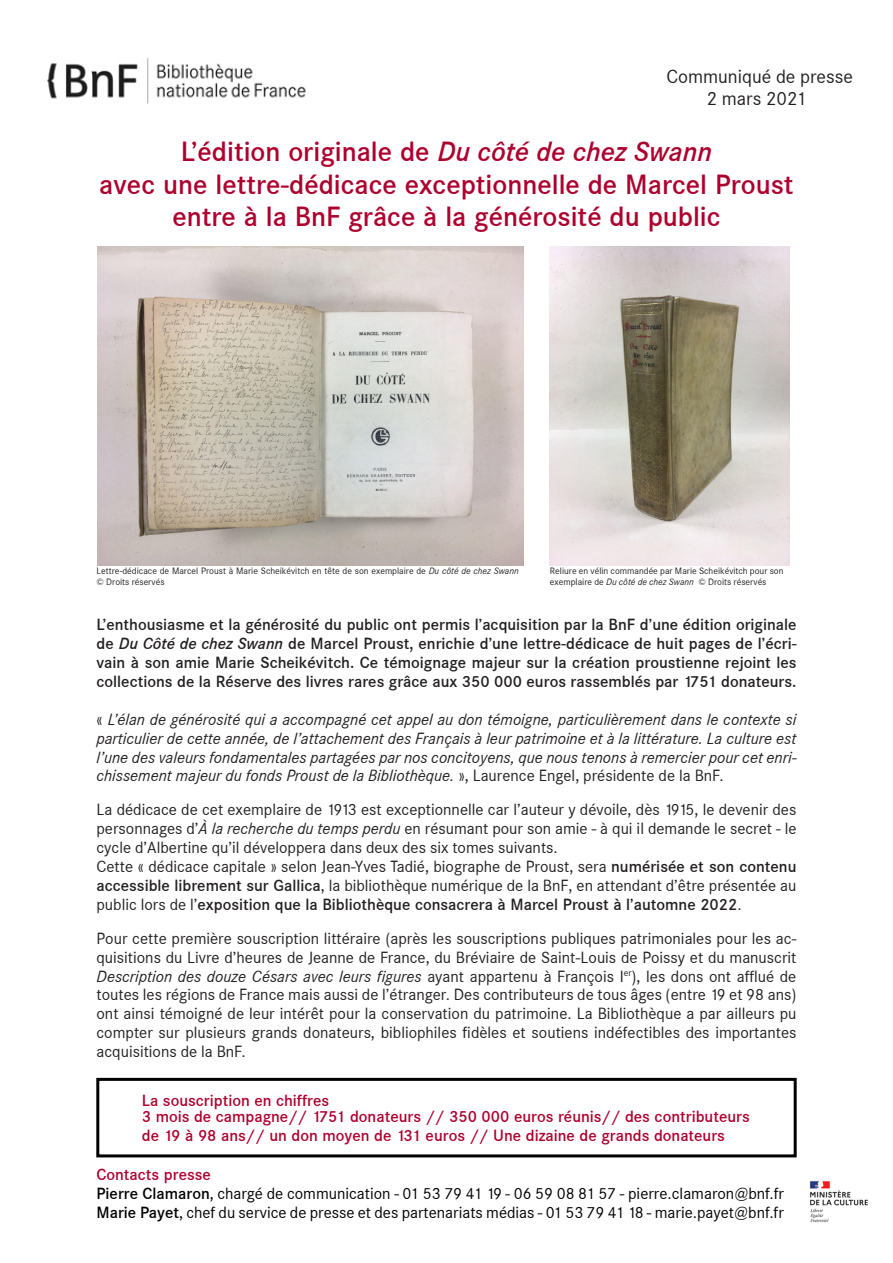
<style>
.page{position:relative;width:893px;height:1263px;background:#fff}
.page>*{position:absolute;margin:0;border:0;box-sizing:border-box;transform-origin:0 0}
.t1{font:500 27px "Corporate SBQ";color:#ad002e}
.t2{font:18.6px "Corporate SBQ";color:#231f20}
.t3{font:15.75px/18.9px "Corporate SBQ";color:#231f20;text-align:justify}
.t4{font:italic 15.75px/18.9px "Corporate SBQ";color:#231f20;text-align:justify}
.t5{font:500 15.75px/18.9px "Corporate SBQ";color:#231f20;text-align:justify}
.t6{font:500 15.75px "Corporate SBQ";color:#ad002e}
.t7{font:15.75px "Corporate SBQ";color:#000}
.t8{font:9px/10.8px "Corporate SBQ";color:#231f20}
.s1{font-style:italic}
.s2{font-style:normal}
.s3{font-weight:500}
</style>
<div class="page">
<img style="left:47px;top:58px;width:259px;height:46px">
<img style="left:809px;top:1181px;width:59px;height:41px">
<img style="left:98px;top:247px;width:425px;height:319px">
<img style="left:550px;top:247px;width:239px;height:319px">
<div style="left:96px;top:1078px;width:701px;height:79px;border:3px solid #000"></div>
<p class="t2" style="left:666px;top:65px;width:188px">Communiqué de presse</p>
<p class="t2" style="left:707px;top:88px;width:101px">2 mars 2021</p>
<p class="t1" style="left:181px;top:136px;width:533px">L’édition originale de <span class="s1">Du côté de chez Swann</span></p>
<p class="t1" style="left:99px;top:168px;width:696px">avec une lettre-dédicace exceptionnelle de Marcel Proust</p>
<p class="t1" style="left:172px;top:201px;width:550px">entre à la BnF grâce à la générosité du public</p>
<p class="t8" style="left:97px;top:566px;width:424px">Lettre-dédicace de Marcel Proust à Marie Scheikévitch en tête de son exemplaire de <span class="s1">Du côté de chez Swann </span>© Droits réservés</p>
<p class="t8" style="left:550px;top:566px;width:235px">Reliure en vélin commandée par Marie Scheikévitch pour son exemplaire de <span class="s1">Du côté de chez Swann</span> © Droits réservés</p>
<p class="t5" style="left:97px;top:615px;width:701px">L’enthousiasme et la générosité du public ont permis l’acquisition par la BnF d’une édition originale de <span class="s1">Du Côté de chez Swann</span> de Marcel Proust, enrichie d’une lettre-dédicace de huit pages de l’écri&shy;vain à son amie Marie Scheikévitch. Ce témoignage majeur sur la création proustienne rejoint les collections de la Réserve des livres rares grâce aux 350 000 euros rassemblés par 1751 donateurs.</p>
<p class="t4" style="left:97px;top:710px;width:702px"><span class="s2">«</span> L’élan de générosité qui a accompagné cet appel au don témoigne, particulièrement dans le contexte si particulier de cette année, de l’attachement des Français à leur patrimoine et à la littérature. La culture est l’une des valeurs fondamentales partagées par nos concitoyens, que nous tenons à remercier pour cet enri&shy;chissement majeur du fonds Proust de la Bibliothèque. <span class="s2">», Laurence Engel, présidente de la BnF.</span></p>
<p class="t3" style="left:97px;top:800px;width:701px">La dédicace de cet exemplaire de 1913 est exceptionnelle car l’auteur y dévoile, dès 1915, le devenir des personnages d’<span class="s1">À la recherche du temps perdu</span> en résumant pour son amie - à qui il demande le secret - le cycle d’Albertine qu’il développera dans deux des six tomes suivants.</p>
<p class="t3" style="left:97px;top:857px;width:701px">Cette « dédicace capitale » selon Jean-Yves Tadié, biographe de Proust, sera <span class="s3">numérisée et son contenu accessible librement sur Gallica</span>, la bibliothèque numérique de la BnF, en attendant d’être présentée au public lors de l’<span class="s3">exposition que la Bibliothèque consacrera à Marcel Proust à l’automne 2022</span>.</p>
<p class="t3" style="left:97px;top:929px;width:701px">Pour cette première souscription littéraire (après les souscriptions publiques patrimoniales pour les ac&shy;quisitions du Livre d’heures de Jeanne de France, du Bréviaire de Saint-Louis de Poissy et du manuscrit <span class="s1">Description des douze Césars avec leurs figures</span> ayant appartenu à François I<sup>er</sup>), les dons ont afflué de toutes les régions de France mais aussi de l’étranger. Des contributeurs de tous âges (entre 19 et 98 ans) ont ainsi témoigné de leur intérêt pour la conservation du patrimoine. La Bibliothèque a par ailleurs pu compter sur plusieurs grands donateurs, bibliophiles fidèles et soutiens indéfectibles des importantes acquisitions de la BnF.</p>
<p class="t6" style="left:142px;top:1091px;width:189px">La souscription en chiffres</p>
<p class="t6" style="left:142px;top:1107px;width:609px">3 mois de campagne// 1751 donateurs // 350 000 euros réunis// des contributeurs</p>
<p class="t6" style="left:142px;top:1126px;width:585px">de 19 à 98 ans// un don moyen de 131 euros // Une dizaine de grands donateurs</p>
<p class="t6" style="left:97px;top:1165px;width:116px">Contacts presse</p>
<p class="t7" style="left:97px;top:1184px;width:689px"><span class="s3">Pierre Clamaron</span>, chargé de communication - 01 53 79 41 19 - 06 59 08 81 57 - pierre.clamaron@bnf.fr</p>
<p class="t7" style="left:97px;top:1203px;width:689px"><span class="s3">Marie Payet</span>, chef du service de presse et des partenariats médias - 01 53 79 41 18 - marie.payet@bnf.fr</p>
</div>
